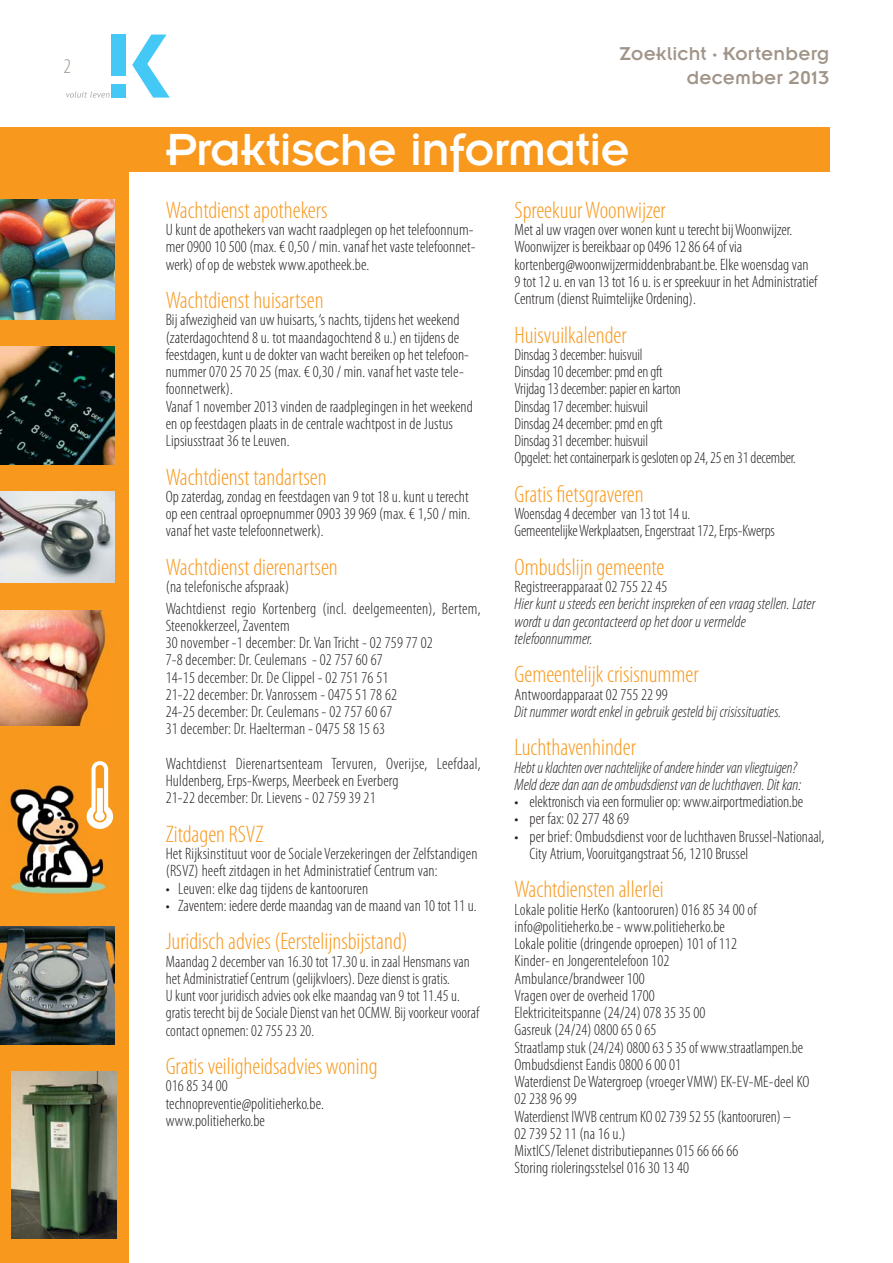
<style>
.page{position:relative;width:893px;height:1263px;background:#fff}
.page>*{position:absolute;margin:0;border:0;box-sizing:border-box;transform-origin:0 0}
.t1{font:49.5px "Insignia LT Std";letter-spacing:-.015em;color:#fff}
.t2{font:300 condensed 24px "Myriad Pro";color:#f8981d}
.t3{font:300 condensed 21px "Myriad Pro";color:#a19589}
.t4{font:20.4px/24.6px "Insignia LT Std";letter-spacing:.01em;color:#a19589;text-align:right}
.t5{font:300 condensed 16.5px/17.2px "Myriad Pro";letter-spacing:.005em;color:#231f20}
.t6{font:italic 300 condensed 16.5px/17.2px "Myriad Pro";letter-spacing:.005em;color:#231f20}
</style>
<div class="page">
<svg style="left:132px;top:35px;width:38px;height:63px"></svg>
<div style="left:112px;top:84px;width:14px;height:14px;background:#44c8f5"></div>
<div style="left:112px;top:35px;width:14px;height:41px;background:#44c8f5"></div>
<svg style="left:66px;top:91px;width:43px;height:7px"></svg>
<div style="left:0;top:154px;width:129px;height:1109px;background:#f8981d"></div>
<img style="left:0;top:200px;width:115px;height:119px">
<img style="left:0;top:492px;width:115px;height:91px">
<img style="left:0;top:610px;width:106px;height:115px">
<img style="left:0;top:347px;width:115px;height:117px">
<img style="left:0;top:926px;width:115px;height:118px">
<img style="left:11px;top:1072px;width:105px;height:167px">
<img style="left:7px;top:785px;width:100px;height:111px">
<div style="left:0;top:128px;width:829px;height:44px;background:#f8981d"></div>
<svg style="left:87px;top:785px;width:20px;height:44px"></svg>
<p class="t3" style="left:64px;top:58px;width:9px">2</p>
<p class="t4" style="left:619px;top:43px;width:212px">Zoeklicht · Kortenberg december 2013</p>
<h1 class="t1" style="left:166px;top:130px;width:465px">Praktische informatie</h1>
<h2 class="t2" style="left:166px;top:201px;width:163px">Wachtdienst apothekers</h2>
<p class="t5" style="left:166px;top:223px;width:311px">U kunt de apothekers van wacht raadplegen op het telefoonnum&shy;mer 0900 10 500 (max. € 0,50 / min. vanaf het vaste telefoonnet&shy;werk) of op de webstek www.apotheek.be.</p>
<h2 class="t2" style="left:166px;top:291px;width:159px">Wachtdienst huisartsen</h2>
<p class="t5" style="left:166px;top:313px;width:308px">Bij afwezigheid van uw huisarts, ‘s nachts, tijdens het weekend (zaterdagochtend 8 u. tot maandagochtend 8 u.) en tijdens de feestdagen, kunt u de dokter van wacht bereiken op het telefoon&shy;nummer 070 25 70 25 (max. € 0,30 / min. vanaf het vaste tele&shy;foonnetwerk).<br>Vanaf 1 november 2013 vinden de raadplegingen in het weekend en op feestdagen plaats in de centrale wachtpost in de Justus Lipsiusstraat 36 te Leuven.</p>
<h2 class="t2" style="left:166px;top:468px;width:162px">Wachtdienst tandartsen</h2>
<p class="t5" style="left:166px;top:489px;width:306px;text-align:justify">Op zaterdag, zondag en feestdagen van 9 tot 18 u. kunt u terecht op een centraal oproepnummer 0903 39 969 (max. € 1,50 / min. vanaf het vaste telefoonnetwerk).</p>
<h2 class="t2" style="left:166px;top:558px;width:174px">Wachtdienst dierenartsen</h2>
<p class="t5" style="left:166px;top:578px;width:316px;line-height:21.5px">(na telefonische afspraak)<br>Wachtdienst regio Kortenberg (incl. deelgemeenten), Bertem,</p>
<p class="t5" style="left:166px;top:618px;width:268px">Steenokkerzeel, Zaventem<br>30 november -1 december: Dr. Van Tricht - 02 759 77 02<br>7-8 december: Dr. Ceulemans - 02 757 60 67<br>14-15 december: Dr. De Clippel - 02 751 76 51<br>21-22 december: Dr. Vanrossem - 0475 51 78 62<br>24-25 december: Dr. Ceulemans - 02 757 60 67<br>31 december: Dr. Haelterman - 0475 58 15 63</p>
<p class="t5" style="left:166px;top:757px;width:316px">Wachtdienst Dierenartsenteam Tervuren, Overijse, Leefdaal,<br>Huldenberg, Erps-Kwerps, Meerbeek en Everberg<br>21-22 december: Dr. Lievens - 02 759 39 21</p>
<h2 class="t2" style="left:166px;top:825px;width:100px">Zitdagen RSVZ</h2>
<p class="t5" style="left:166px;top:847px;width:313px">Het Rijksinstituut voor de Sociale Verzekeringen der Zelfstandigen (RSVZ) heeft zitdagen in het Administratief Centrum van:</p>
<p class="t5" style="left:166px;top:881px;width:204px">• Leuven: elke dag tijdens de kantooruren</p>
<p class="t5" style="left:166px;top:899px;width:312px">• Zaventem: iedere derde maandag van de maand van 10 tot 11 u.</p>
<h2 class="t2" style="left:166px;top:932px;width:244px">Juridisch advies (Eerstelijnsbijstand)</h2>
<p class="t5" style="left:166px;top:954px;width:315px">Maandag 2 december van 16.30 tot 17.30 u. in zaal Hensmans van het Administratief Centrum (gelijkvloers). Deze dienst is gratis.<br>U kunt voor juridisch advies ook elke maandag van 9 tot 11.45 u. gratis terecht bij de Sociale Dienst van het OCMW. Bij voorkeur vooraf contact opnemen: 02 755 23 20.</p>
<h2 class="t2" style="left:166px;top:1057px;width:213px">Gratis veiligheidsadvies woning</h2>
<p class="t5" style="left:166px;top:1079px;width:160px">016 85 34 00 technopreventie@politieherko.be. www.politieherko.be</p>
<h2 class="t2" style="left:514px;top:201px;width:153px">Spreekuur Woonwijzer</h2>
<p class="t5" style="left:514px;top:223px;width:304px">Met al uw vragen over wonen kunt u terecht bij Woonwijzer.<br>Woonwijzer is bereikbaar op 0496 12 86 64 of via kortenberg@woonwijzermiddenbrabant.be. Elke woensdag van 9 tot 12 u. en van 13 tot 16 u. is er spreekuur in het Administratief Centrum (dienst Ruimtelijke Ordening).</p>
<h2 class="t2" style="left:514px;top:326px;width:114px">Huisvuilkalender</h2>
<p class="t5" style="left:514px;top:347px;width:283px">Dinsdag 3 december: huisvuil<br>Dinsdag 10 december: pmd en gft<br>Vrijdag 13 december: papier en karton<br>Dinsdag 17 december: huisvuil<br>Dinsdag 24 december: pmd en gft<br>Dinsdag 31 december: huisvuil<br>Opgelet: het containerpark is gesloten op 24, 25 en 31 december.</p>
<h2 class="t2" style="left:514px;top:485px;width:131px">Gratis fietsgraveren</h2>
<p class="t5" style="left:514px;top:507px;width:262px">Woensdag 4 december van 13 tot 14 u.<br>Gemeentelijke Werkplaatsen, Engerstraat 172, Erps-Kwerps</p>
<h2 class="t2" style="left:514px;top:558px;width:151px">Ombudslijn gemeente</h2>
<p class="t5" style="left:514px;top:580px;width:154px">Registreerapparaat 02 755 22 45</p>
<p class="t6" style="left:514px;top:597px;width:302px">Hier kunt u steeds een bericht inspreken of een vraag stellen. Later wordt u dan gecontacteerd op het door u vermelde telefoonnummer.</p>
<h2 class="t2" style="left:514px;top:665px;width:186px">Gemeentelijk crisisnummer</h2>
<p class="t5" style="left:514px;top:687px;width:155px">Antwoordapparaat 02 755 22 99</p>
<p class="t6" style="left:514px;top:705px;width:268px">Dit nummer wordt enkel in gebruik gesteld bij crisissituaties.</p>
<h2 class="t2" style="left:514px;top:738px;width:123px">Luchthavenhinder</h2>
<p class="t6" style="left:514px;top:760px;width:288px">Hebt u klachten over nachtelijke of andere hinder van vliegtuigen?<br>Meld deze dan aan de ombudsdienst van de luchthaven. Dit kan:</p>
<p class="t5" style="left:514px;top:795px;width:290px">• elektronisch via een formulier op: www.airportmediation.be</p>
<p class="t5" style="left:514px;top:812px;width:116px">• per fax: 02 277 48 69</p>
<p class="t5" style="left:529px;top:829px;width:296px;text-indent:-15px">• per brief: Ombudsdienst voor de luchthaven Brussel-Nationaal,<br>City Atrium, Vooruitgangstraat 56, 1210 Brussel</p>
<h2 class="t2" style="left:514px;top:880px;width:151px">Wachtdiensten allerlei</h2>
<p class="t5" style="left:514px;top:902px;width:296px">Lokale politie HerKo (kantooruren) 016 85 34 00 of info@politieherko.be - www.politieherko.be<br>Lokale politie (dringende oproepen) 101 of 112<br>Kinder- en Jongerentelefoon 102<br>Ambulance/brandweer 100<br>Vragen over de overheid 1700<br>Elektriciteitspanne (24/24) 078 35 35 00<br>Gasreuk (24/24) 0800 65 0 65<br>Straatlamp stuk (24/24) 0800 63 5 35 of www.straatlampen.be Ombudsdienst Eandis 0800 6 00 01<br>Waterdienst De Watergroep (vroeger VMW) EK-EV-ME-deel KO 02 238 96 99<br>Waterdienst IWVB centrum KO 02 739 52 55 (kantooruren) –<br>02 739 52 11 (na 16 u.)<br>MixtICS/Telenet distributiepannes 015 66 66 66<br>Storing rioleringsstelsel 016 30 13 40</p>
</div>
